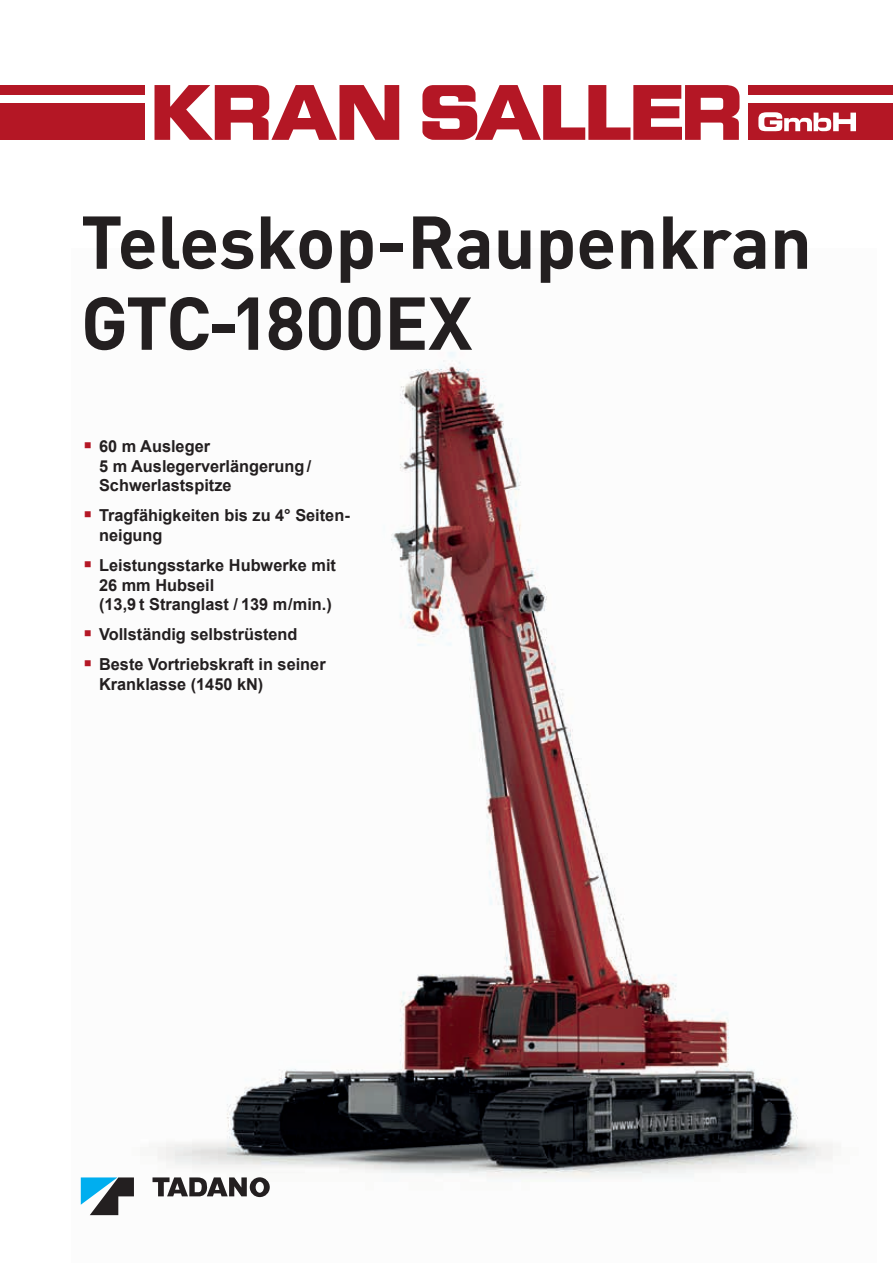
<style>
.page{position:relative;width:893px;height:1263px;background:#fff}
.page>*{position:absolute;margin:0;border:0;box-sizing:border-box;transform-origin:0 0}
.t1{font:700 73.5px/81px "DIN Pro";letter-spacing:-.005em;color:#231f20}
.t2{font:700 42px "Arial";color:#b41725}
.t3{font:700 16.5px/19.5px "Arial";color:#231f20}
</style>
<div class="page">
<img style="left:80px;top:352px;width:753px;height:864px">
<div style="left:0;top:85px;width:145px;height:10px;background:#b41725"></div>
<div style="left:0;top:104px;width:145px;height:36px;background:#b41725"></div>
<div style="left:749px;top:85px;width:144px;height:9px;background:#b41725"></div>
<div style="left:749px;top:104px;width:144px;height:36px;background:#b41725"></div>
<svg style="left:758px;top:112px;width:98px;height:19px"></svg>
<svg style="left:422px;top:85px;width:318px;height:55px"></svg>
<svg style="left:155px;top:85px;width:244px;height:55px"></svg>
<svg style="left:81px;top:1177px;width:53px;height:38px"></svg>
<svg style="left:153px;top:1177px;width:117px;height:20px"></svg>
<h1 class="t1" style="left:81px;top:199px;width:733px">Teleskop-Raupenkran<br>GTC-1800EX</h1>
<h2 class="t2" style="left:81px;top:417px;width:16px">·</h2>
<p class="t3" style="left:99px;top:437px;width:214px">60 m Ausleger<br>5 m Auslegerverlängerung /<br>Schwerlastspitze</p>
<h2 class="t2" style="left:81px;top:487px;width:16px">·</h2>
<p class="t3" style="left:99px;top:506px;width:252px">Tragfähigkeiten bis zu 4° Seiten&shy;neigung</p>
<h2 class="t2" style="left:81px;top:536px;width:16px">·</h2>
<p class="t3" style="left:99px;top:556px;width:238px">Leistungsstarke Hubwerke mit<br>26 mm Hubseil<br>(13,9 t Stranglast / 139 m/min.)</p>
<h2 class="t2" style="left:81px;top:605px;width:16px">·</h2>
<p class="t3" style="left:99px;top:625px;width:200px">Vollständig selbstrüstend</p>
<h2 class="t2" style="left:81px;top:635px;width:16px">·</h2>
<p class="t3" style="left:99px;top:655px;width:228px">Beste Vortriebskraft in seiner<br>Kranklasse (1450 kN)</p>
</div>
